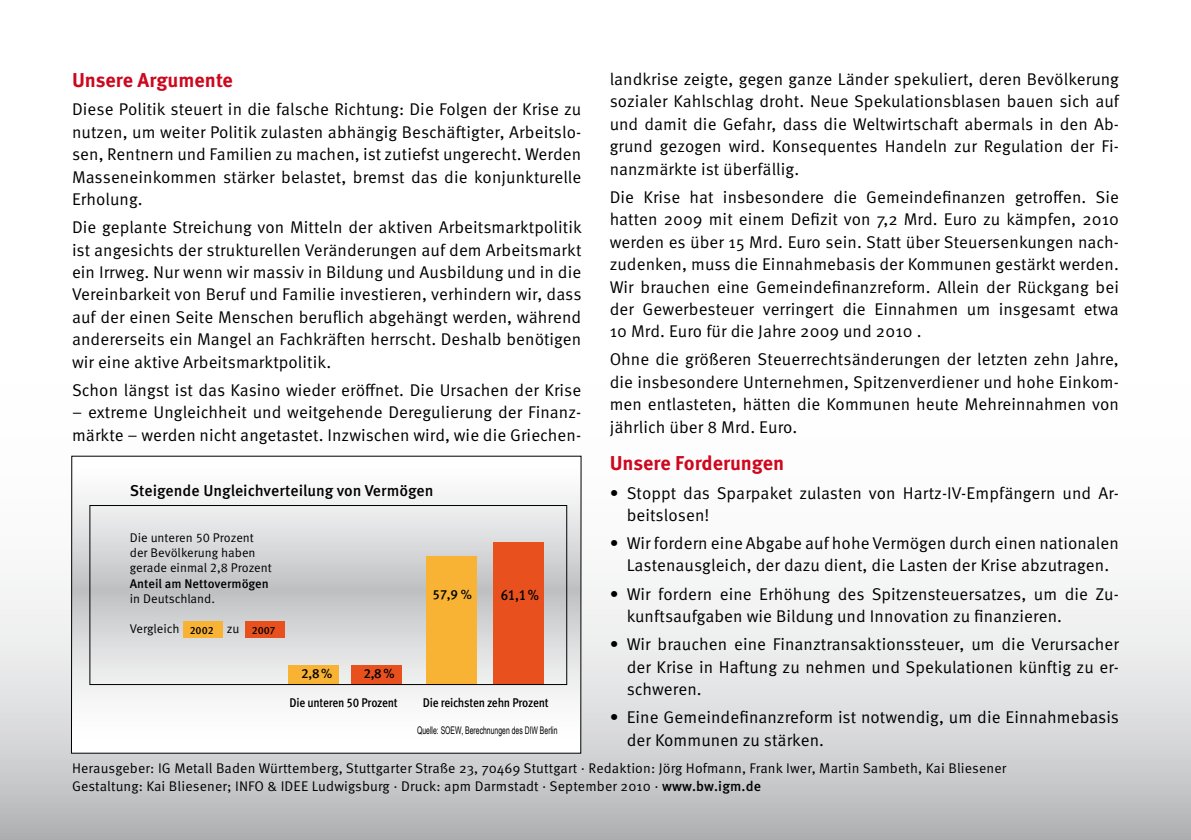
<style>
.page{position:relative;width:1191px;height:840px;background:#fff}
.page>*{position:absolute;margin:0;border:0;box-sizing:border-box;transform-origin:0 0}
.t1{font:700 20px "Meta Pro";color:#cd071e}
.t2{font:17px/22.4px "Meta Pro";letter-spacing:.005em;color:#000;text-align:justify}
.t3{font:500 15.8px "Meta Pro";color:#000}
.t4{font:500 14.6px "Meta Pro";color:#000;scale:.9 1}
.t5{font:14px/18px "Meta Pro";letter-spacing:.01em;color:#000}
.t6{font:500 13.2px "Meta Pro";color:#000}
.t7{font:12.6px/15.2px "Meta Pro";color:#000}
.t8{font:500 12.6px "Meta Pro";letter-spacing:-.02em;color:#000;scale:.9 1}
.t9{font:500 12.6px "Meta Pro";color:#000}
.t10{font:10.4px "Arial Narrow";color:#000;scale:.8 1}
.t11{font:500 10.4px "Meta Pro";color:#000}
.s1{font-weight:500}
</style>
<div class="page">
<svg style="left:0;top:455px;width:1191px;height:384px"></svg>
<div style="left:71px;top:456px;width:510px;height:296px;background:#fff"></div>
<svg style="left:73px;top:494px;width:506px;height:206px"></svg>
<div style="left:493px;top:542px;width:51px;height:142px;background:#e8511e"></div>
<div style="left:426px;top:555px;width:50px;height:129px;background:#f8b334"></div>
<div style="left:288px;top:665px;width:51px;height:19px;background:#f8b334"></div>
<div style="left:351px;top:665px;width:50px;height:19px;background:#e8511e"></div>
<div style="left:245px;top:621px;width:40px;height:16px;background:#e8511e"></div>
<div style="left:89px;top:505px;width:478px;height:179px;border:1px solid #000"></div>
<div style="left:183px;top:621px;width:40px;height:16px;background:#f8b334"></div>
<p class="t2" style="left:609px;top:68px;width:511px">landkrise zeigte, gegen ganze Länder spekuliert, deren Bevölkerung sozialer Kahlschlag droht. Neue Spekulationsblasen bauen sich auf und damit die Gefahr, dass die Weltwirtschaft abermals in den Ab&shy;grund gezogen wird. Konsequentes Handeln zur Regulation der Fi&shy;nanzmärkte ist überfällig.</p>
<p class="t2" style="left:609px;top:186px;width:511px">Die Krise hat insbesondere die Gemeindefinanzen getroffen. Sie hatten 2009 mit einem Defizit von 7,2 Mrd. Euro zu kämpfen, 2010 werden es über 15 Mrd. Euro sein. Statt über Steuersenkungen nach&shy;zudenken, muss die Einnahmebasis der Kommunen gestärkt werden.<br>Wir brauchen eine Gemeindefinanzreform. Allein der Rückgang bei der Gewerbesteuer verringert die Einnahmen um insgesamt etwa 10 Mrd. Euro für die Jahre 2009 und 2010 .</p>
<p class="t2" style="left:609px;top:348px;width:511px">Ohne die größeren Steuerrechtsänderungen der letzten zehn Jahre, die insbesondere Unternehmen, Spitzenverdiener und hohe Einkom&shy;men entlasteten, hätten die Kommunen heute Mehreinnahmen von jährlich über 8 Mrd. Euro.</p>
<p class="t1" style="left:609px;top:450px;width:176px">Unsere Forderungen</p>
<p class="t2" style="left:626px;top:481px;width:494px;text-indent:-17px">• Stoppt das Sparpaket zulasten von Hartz-IV-Empfängern und Ar&shy;beitslosen!</p>
<p class="t2" style="left:609px;top:532px;width:511px;text-align:center">• Wir fordern eine Abgabe auf hohe Vermögen durch einen nationalen<br>Lastenausgleich, der dazu dient, die Lasten der Krise abzutragen.</p>
<p class="t2" style="left:626px;top:582px;width:494px;text-indent:-17px">• Wir fordern eine Erhöhung des Spitzensteuersatzes, um die Zu&shy;kunftsaufgaben wie Bildung und Innovation zu finanzieren.</p>
<p class="t2" style="left:626px;top:633px;width:494px;text-indent:-17px">• Wir brauchen eine Finanztransaktionssteuer, um die Verursacher der Krise in Haftung zu nehmen und Spekulationen künftig zu er&shy;schweren.</p>
<p class="t2" style="left:626px;top:705px;width:494px;text-indent:-17px">• Eine Gemeindefinanzreform ist notwendig, um die Einnahmebasis der Kommunen zu stärken.</p>
<p class="t1" style="left:72px;top:67px;width:162px">Unsere Argumente</p>
<p class="t2" style="left:72px;top:98px;width:511px">Diese Politik steuert in die falsche Richtung: Die Folgen der Krise zu nutzen, um weiter Politik zulasten abhängig Beschäftigter, Arbeitslo&shy;sen, Rentnern und Familien zu machen, ist zutiefst ungerecht. Werden Masseneinkommen stärker belastet, bremst das die konjunkturelle Erholung.</p>
<p class="t2" style="left:72px;top:216px;width:511px">Die geplante Streichung von Mitteln der aktiven Arbeitsmarktpolitik ist angesichts der strukturellen Veränderungen auf dem Arbeitsmarkt ein Irrweg. Nur wenn wir massiv in Bildung und Ausbildung und in die Vereinbarkeit von Beruf und Familie investieren, verhindern wir, dass auf der einen Seite Menschen beruflich abgehängt werden, während andererseits ein Mangel an Fachkräften herrscht. Deshalb benötigen wir eine aktive Arbeitsmarktpolitik.</p>
<p class="t2" style="left:72px;top:378px;width:511px">Schon längst ist das Kasino wieder eröffnet. Die Ursachen der Krise</p>
<p class="t2" style="left:72px;top:401px;width:511px">– extreme Ungleichheit und weitgehende Deregulierung der Finanz&shy;märkte – werden nicht angetastet. Inzwischen wird, wie die Griechen-</p>
<p class="t3" style="left:130px;top:480px;width:305px">Steigende Ungleichverteilung von Vermögen</p>
<p class="t7" style="left:130px;top:530px;width:143px">Die unteren 50 Prozent der Bevölkerung haben gerade einmal 2,8 Prozent</p>
<p class="t9" style="left:130px;top:575px;width:140px">Anteil am Nettovermögen</p>
<p class="t7" style="left:130px;top:590px;width:87px">in Deutschland.</p>
<p class="t7" style="left:130px;top:620px;width:51px">Vergleich</p>
<p class="t7" style="left:227px;top:620px;width:14px">zu</p>
<p class="t6" style="left:432px;top:585px;width:41px">57,9 %</p>
<p class="t4" style="left:501px;top:585px;width:44px">61,1%</p>
<p class="t11" style="left:190px;top:623px;width:25px">2002</p>
<p class="t11" style="left:252px;top:623px;width:25px">2007</p>
<p class="t6" style="left:301px;top:664px;width:33px">2,8%</p>
<p class="t6" style="left:363px;top:664px;width:33px">2,8%</p>
<p class="t8" style="left:290px;top:694px;width:122px">Die unteren 50 Prozent</p>
<p class="t8" style="left:423px;top:694px;width:141px">Die reichsten zehn Prozent</p>
<p class="t10" style="left:417px;top:722px;width:177px">Quelle: SOEW, Berechnungen des DIW Berlin</p>
<p class="t5" style="left:72px;top:759px;width:936px">Herausgeber: IG Metall Baden Württemberg, Stuttgarter Straße 23, 70469 Stuttgart · Redaktion: Jörg Hofmann, Frank Iwer, Martin Sambeth, Kai Bliesener<br>Gestaltung: Kai Bliesener; INFO &amp; IDEE Ludwigsburg · Druck: apm Darmstadt · September 2010 · <span class="s1">www.bw.igm.de</span></p>
</div>
